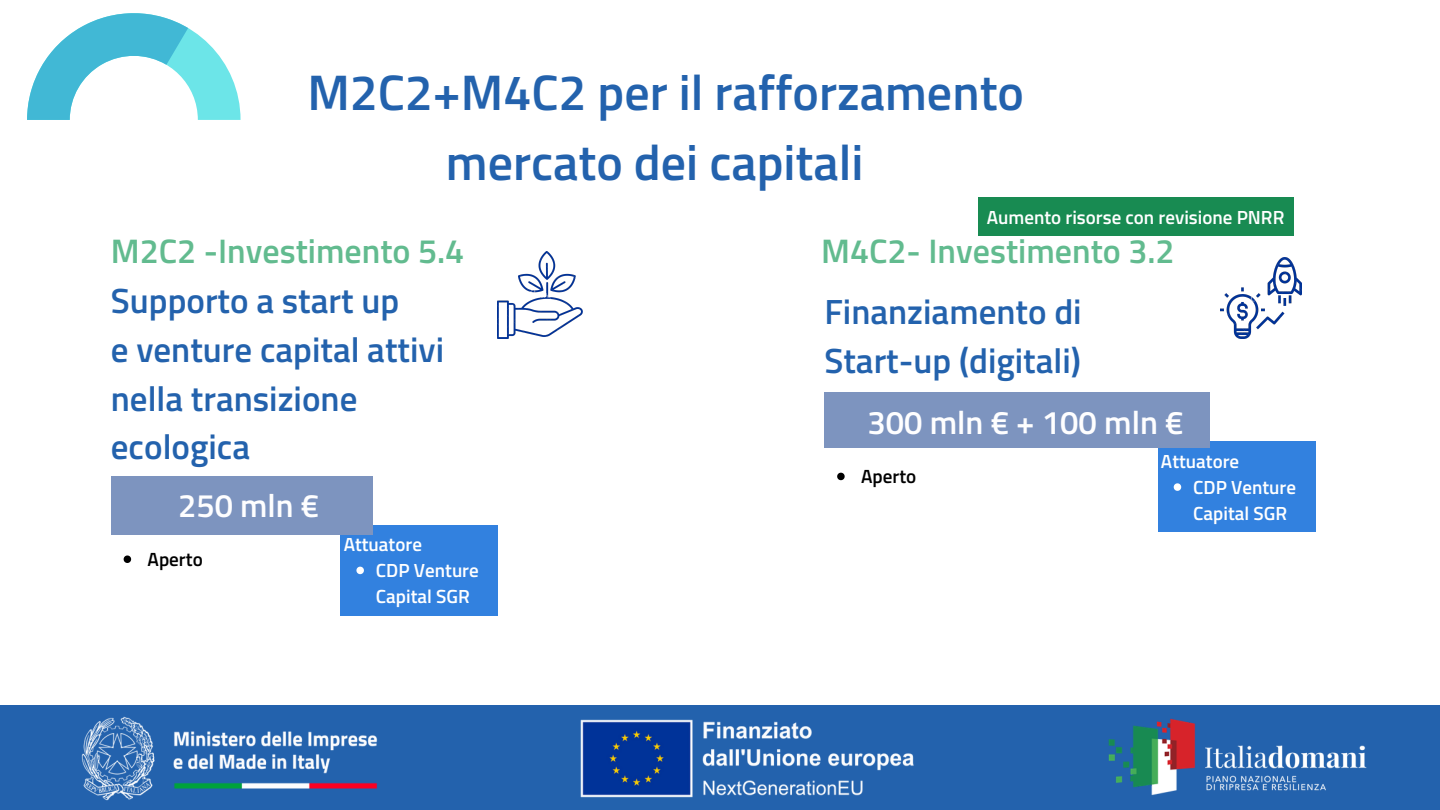
<style>
.page{position:relative;width:1440px;height:810px;background:#fff}
.page>*{position:absolute;margin:0;border:0;box-sizing:border-box;transform-origin:0 0}
.t1{font:600 50px/69.8px "Titillium Web";color:#2362ad;text-align:center}
.t2{font:600 35px/48.8px "Titillium Web";color:#2362ad}
.t3{font:600 34px "Titillium Web";color:#62bb8f}
.t4{font:600 32.8px "Titillium Web";color:#fefeff}
.t5{font:600 32.6px "Titillium Web";color:#fefeff}
.t6{font:600 19.1px "Titillium Web";color:#000}
.t7{font:600 19px/26.2px "Titillium Web";color:#fff}
</style>
<div class="page">
<div style="left:341px;top:525px;width:157px;height:91px;background:#3281df"></div>
<svg style="left:356px;top:567px;width:8px;height:7px"></svg>
<div style="left:111px;top:476px;width:262px;height:58px;background:#7d94bf"></div>
<img style="left:498px;top:251px;width:84px;height:87px">
<div style="left:1158px;top:441px;width:157px;height:91px;background:#3281df"></div>
<svg style="left:1174px;top:483px;width:7px;height:8px"></svg>
<div style="left:824px;top:393px;width:386px;height:55px;background:#7d94bf"></div>
<img style="left:1220px;top:257px;width:81px;height:81px">
<svg style="left:27px;top:13px;width:214px;height:107px"></svg>
<svg style="left:124px;top:555px;width:7px;height:8px"></svg>
<svg style="left:837px;top:473px;width:8px;height:7px"></svg>
<div style="left:978px;top:198px;width:315px;height:38px;background:#188b52"></div>
<div style="left:0;top:705px;width:1440px;height:105px;background:#2362ad"></div>
<img style="left:580px;top:719px;width:334px;height:79px">
<img style="left:81px;top:717px;width:297px;height:83px">
<img style="left:1108px;top:718px;width:259px;height:78px">
<h3 class="t1" style="left:307px;top:57px;width:718px">M2C2+M4C2 per il rafforzamento mercato dei capitali</h3>
<h3 class="t3" style="left:111px;top:225px;width:355px">M2C2 -Investimento 5.4</h3>
<h3 class="t2" style="left:111px;top:276px;width:335px">Supporto a start up<br>e venture capital attivi nella transizione ecologica</h3>
<p class="t5" style="left:178px;top:480px;width:142px">250 mln €</p>
<p class="t6" style="left:148px;top:544px;width:57px">Aperto</p>
<p class="t7" style="left:344px;top:531px;width:80px">Attuatore</p>
<h2 class="t7" style="left:376px;top:557px;width:104px">CDP Venture<br>Capital SGR</h2>
<h3 class="t7" style="left:987px;top:204px;width:299px">Aumento risorse con revisione PNRR</h3>
<p class="t3" style="left:821px;top:225px;width:355px">M4C2- Investimento 3.2</p>
<p class="t2" style="left:824px;top:287px;width:259px">Finanziamento di<br>Start-up (digitali)</p>
<h4 class="t4" style="left:867px;top:397px;width:318px">300 mln € + 100 mln €</h4>
<h3 class="t6" style="left:861px;top:462px;width:57px">Aperto</h3>
<h3 class="t7" style="left:1161px;top:447px;width:80px">Attuatore</h3>
<h4 class="t7" style="left:1193px;top:474px;width:104px">CDP Venture<br>Capital SGR</h4>
</div>
